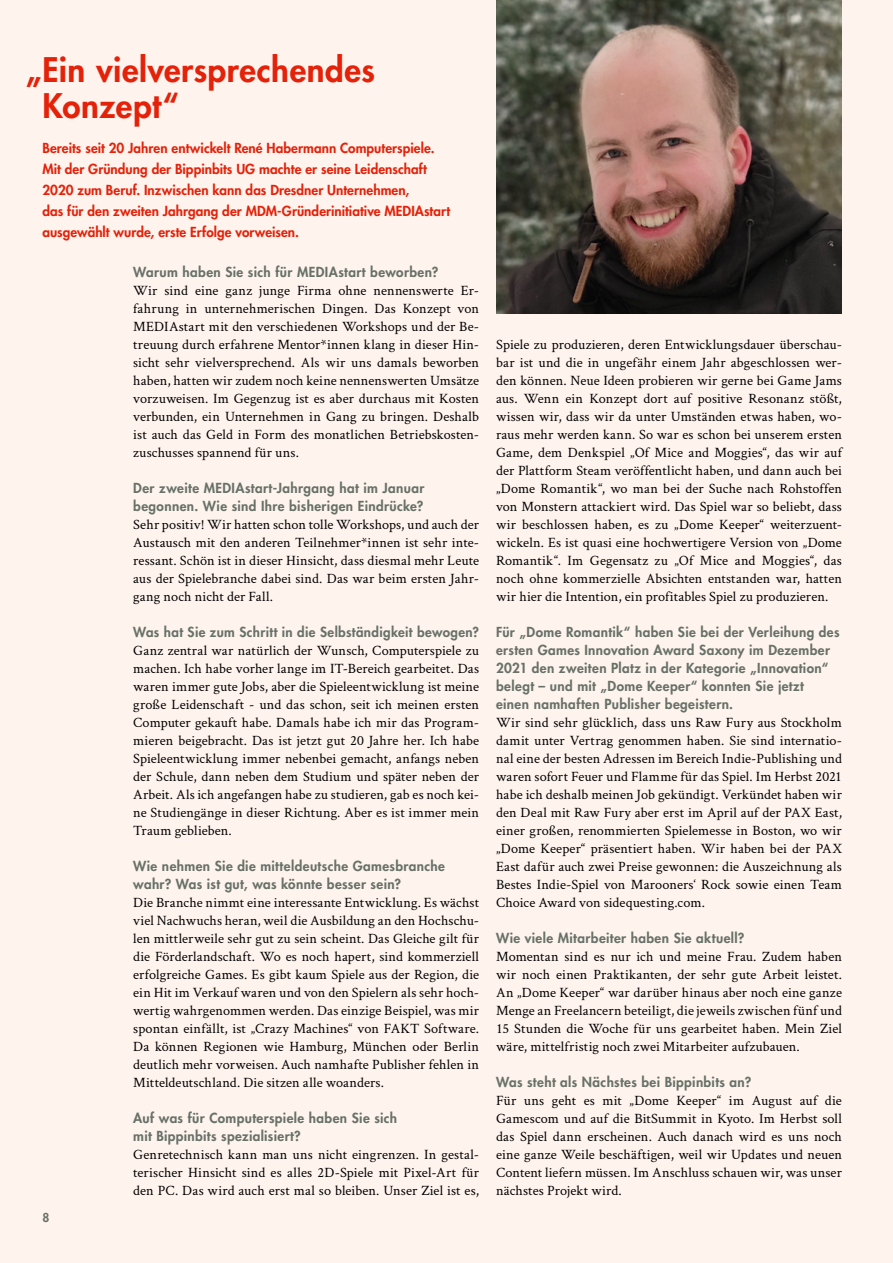
<style>
.page{position:relative;width:893px;height:1263px;background:#fef3ed}
.page>*{position:absolute;margin:0;border:0;box-sizing:border-box;transform-origin:0 0}
._3_Head_groß{font:800 33px/36px "Futura Std";letter-spacing:.015em;color:#e4220a}
.Text{font:14.25px/18px "Crimson Text";letter-spacing:.01em;color:#000;text-align:justify}
.Interview_Frage{font:800 13.5px/18px "Futura Std";letter-spacing:.03em;color:#677168}
.Teaser_NEU{font:800 13.5px/21px "Futura Std";letter-spacing:.005em;color:#e4220a}
.t1{font:800 12px "Futura Std";color:#677168}
</style>
<div class="page">
<img style="left:496px;top:0;width:346px;height:314px">
<p class="_3_Head_groß" style="left:43px;top:52px;width:334px;text-indent:-17px">„Ein vielversprechendes<br>Konzept“</p>
<p class="Teaser_NEU" style="left:43px;top:138px;width:409px">Bereits seit 20 Jahren entwickelt René Habermann Computerspiele.<br>Mit der Gründung der Bippinbits UG machte er seine Leidenschaft 2020 zum Beruf. Inzwischen kann das Dresdner Unternehmen,<br>das für den zweiten Jahrgang der MDM-Gründerinitiative MEDIAstart ausgewählt wurde, erste Erfolge vorweisen.</p>
<p class="Interview_Frage" style="left:133px;top:263px;width:307px">Warum haben Sie sich für MEDIAstart beworben?</p>
<p class="Text" style="left:133px;top:280px;width:347px">Wir sind eine ganz junge Firma ohne nennenswerte Er&shy;fahrung in unternehmerischen Dingen. Das Konzept von MEDIAstart mit den verschiedenen Workshops und der Be&shy;treuung durch erfahrene Mentor*innen klang in dieser Hin&shy;sicht sehr vielversprechend. Als wir uns damals beworben haben, hatten wir zudem noch keine nennenswerten Umsätze vorzuweisen. Im Gegenzug ist es aber durchaus mit Kosten verbunden, ein Unternehmen in Gang zu bringen. Deshalb ist auch das Geld in Form des monatlichen Betriebskosten&shy;zuschusses spannend für uns.</p>
<p class="Interview_Frage" style="left:133px;top:479px;width:293px">Der zweite MEDIAstart-Jahrgang hat im Januar begonnen. Wie sind Ihre bisherigen Eindrücke?</p>
<p class="Text" style="left:133px;top:514px;width:347px">Sehr positiv! Wir hatten schon tolle Workshops, und auch der Austausch mit den anderen Teilnehmer*innen ist sehr inte&shy;ressant. Schön ist in dieser Hinsicht, dass diesmal mehr Leute aus der Spielebranche dabei sind. Das war beim ersten Jahr&shy;gang noch nicht der Fall.</p>
<p class="Interview_Frage" style="left:133px;top:623px;width:347px">Was hat Sie zum Schritt in die Selbständigkeit bewogen?</p>
<p class="Text" style="left:133px;top:640px;width:347px">Ganz zentral war natürlich der Wunsch, Computerspiele zu machen. Ich habe vorher lange im IT-Bereich gearbeitet. Das waren immer gute Jobs, aber die Spieleentwicklung ist meine große Leidenschaft - und das schon, seit ich meinen ersten Computer gekauft habe. Damals habe ich mir das Program&shy;mieren beigebracht. Das ist jetzt gut 20 Jahre her. Ich habe Spieleentwicklung immer nebenbei gemacht, anfangs neben der Schule, dann neben dem Studium und später neben der Arbeit. Als ich angefangen habe zu studieren, gab es noch kei&shy;ne Studiengänge in dieser Richtung. Aber es ist immer mein Traum geblieben.</p>
<p class="Interview_Frage" style="left:133px;top:857px;width:313px">Wie nehmen Sie die mitteldeutsche Gamesbranche wahr? Was ist gut, was könnte besser sein?</p>
<p class="Text" style="left:133px;top:892px;width:347px">Die Branche nimmt eine interessante Entwicklung. Es wächst viel Nachwuchs heran, weil die Ausbildung an den Hochschu&shy;len mittlerweile sehr gut zu sein scheint. Das Gleiche gilt für die Förderlandschaft. Wo es noch hapert, sind kommerziell erfolgreiche Games. Es gibt kaum Spiele aus der Region, die ein Hit im Verkauf waren und von den Spielern als sehr hoch&shy;wertig wahrgenommen werden. Das einzige Beispiel, was mir spontan einfällt, ist „Crazy Machines“ von FAKT Software.<br>Da können Regionen wie Hamburg, München oder Berlin deutlich mehr vorweisen. Auch namhafte Publisher fehlen in Mitteldeutschland. Die sitzen alle woanders.</p>
<p class="Interview_Frage" style="left:133px;top:1109px;width:265px">Auf was für Computerspiele haben Sie sich mit Bippinbits spezialisiert?</p>
<p class="Text" style="left:133px;top:1144px;width:347px">Genretechnisch kann man uns nicht eingrenzen. In gestal&shy;terischer Hinsicht sind es alles 2D-Spiele mit Pixel-Art für den PC. Das wird auch erst mal so bleiben. Unser Ziel ist es,</p>
<p class="t1" style="left:43px;top:1210px;width:8px">8</p>
<p class="Text" style="left:496px;top:334px;width:347px">Spiele zu produzieren, deren Entwicklungsdauer überschau&shy;bar ist und die in ungefähr einem Jahr abgeschlossen wer&shy;den können. Neue Ideen probieren wir gerne bei Game Jams aus. Wenn ein Konzept dort auf positive Resonanz stößt, wissen wir, dass wir da unter Umständen etwas haben, wo&shy;raus mehr werden kann. So war es schon bei unserem ersten Game, dem Denkspiel „Of Mice and Moggies“, das wir auf der Plattform Steam veröffentlicht haben, und dann auch bei „Dome Romantik“, wo man bei der Suche nach Rohstoffen von Monstern attackiert wird. Das Spiel war so beliebt, dass wir beschlossen haben, es zu „Dome Keeper“ weiterzuent&shy;wickeln. Es ist quasi eine hochwertigere Version von „Dome Romantik“. Im Gegensatz zu „Of Mice and Moggies“, das noch ohne kommerzielle Absichten entstanden war, hatten wir hier die Intention, ein profitables Spiel zu produzieren.</p>
<p class="Interview_Frage" style="left:496px;top:623px;width:345px">Für „Dome Romantik“ haben Sie bei der Verleihung des ersten Games Innovation Award Saxony im Dezember 2021 den zweiten Platz in der Kategorie „Innovation“ belegt – und mit „Dome Keeper“ konnten Sie jetzt einen namhaften Publisher begeistern.</p>
<p class="Text" style="left:496px;top:712px;width:347px">Wir sind sehr glücklich, dass uns Raw Fury aus Stockholm damit unter Vertrag genommen haben. Sie sind internatio&shy;nal eine der besten Adressen im Bereich Indie-Publishing und waren sofort Feuer und Flamme für das Spiel. Im Herbst 2021 habe ich deshalb meinen Job gekündigt. Verkündet haben wir den Deal mit Raw Fury aber erst im April auf der PAX East, einer großen, renommierten Spielemesse in Boston, wo wir „Dome Keeper“ präsentiert haben. Wir haben bei der PAX East dafür auch zwei Preise gewonnen: die Auszeichnung als Bestes Indie-Spiel von Marooners‘ Rock sowie einen Team Choice Award von sidequesting.com.</p>
<p class="Interview_Frage" style="left:496px;top:929px;width:250px">Wie viele Mitarbeiter haben Sie aktuell?</p>
<p class="Text" style="left:496px;top:946px;width:347px">Momentan sind es nur ich und meine Frau. Zudem haben wir noch einen Praktikanten, der sehr gute Arbeit leistet.<br>An „Dome Keeper“ war darüber hinaus aber noch eine ganze Menge an Freelancern beteiligt, die jeweils zwischen fünf und 15 Stunden die Woche für uns gearbeitet haben. Mein Ziel wäre, mittelfristig noch zwei Mitarbeiter aufzubauen.</p>
<p class="Interview_Frage" style="left:496px;top:1073px;width:257px">Was steht als Nächstes bei Bippinbits an?</p>
<p class="Text" style="left:496px;top:1090px;width:347px">Für uns geht es mit „Dome Keeper“ im August auf die Gamescom und auf die BitSummit in Kyoto. Im Herbst soll das Spiel dann erscheinen. Auch danach wird es uns noch eine ganze Weile beschäftigen, weil wir Updates und neuen Content liefern müssen. Im Anschluss schauen wir, was unser nächstes Projekt wird.</p>
</div>
